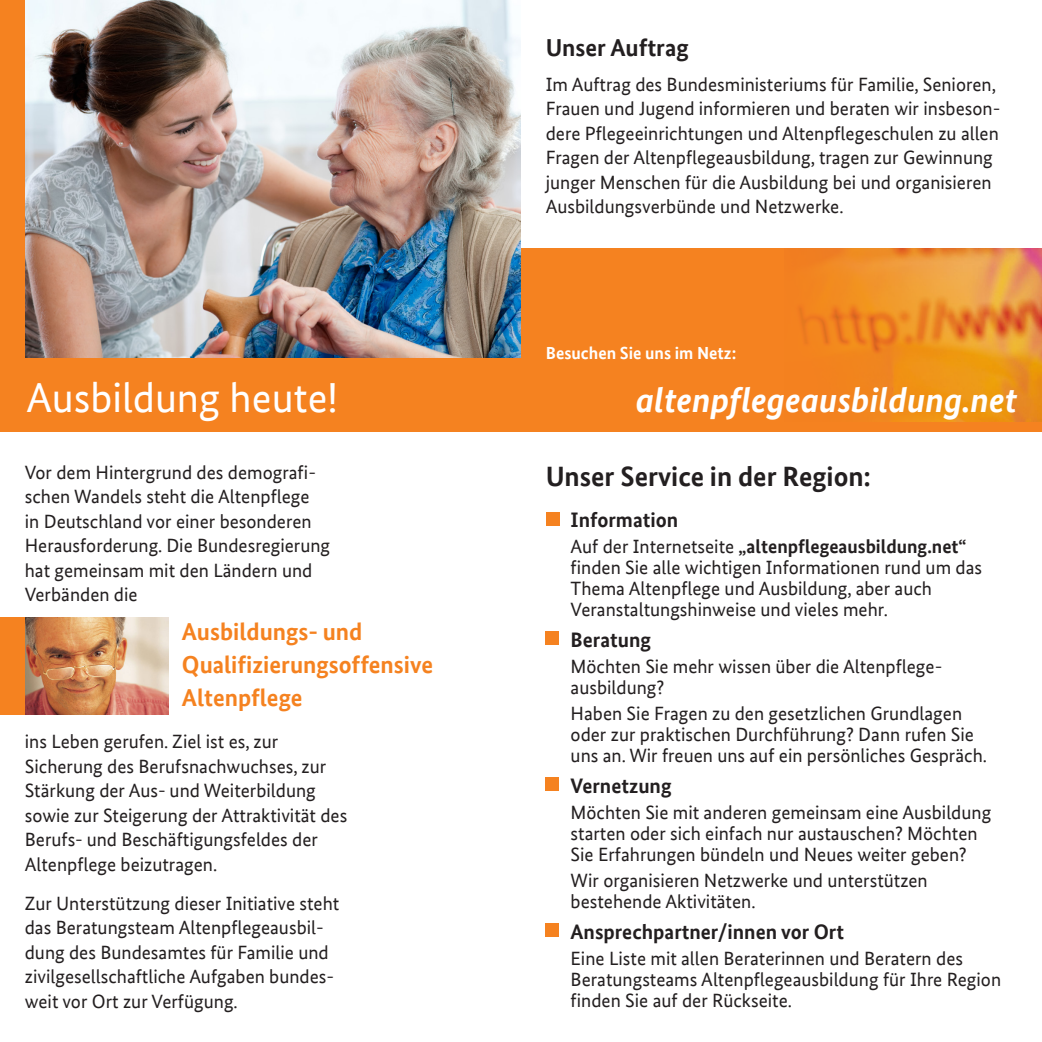
<style>
.page{position:relative;width:1042px;height:1042px;background:#fff}
.page>*{position:absolute;margin:0;border:0;box-sizing:border-box;transform-origin:0 0}
.t1{font:42px "Bundes Sans Office";color:#fff}
.t2{font:italic 700 35px "Bundes Sans Office";color:#fff}
.t3{font:700 28px "Bundes Sans Office";color:#231f20}
.t4{font:700 24.5px/32.9px "Bundes Sans Office";color:#f58220}
.t5{font:700 24.5px "Bundes Sans Office";color:#231f20}
.t6{font:700 21px "Bundes Sans Office";color:#231f20}
.t7{font:19.25px/24.5px "Bundes Sans Office";color:#231f20}
.t8{font:700 17.5px "Bundes Sans Office";color:#fff}
.s1{font-weight:700}
</style>
<div class="page">
<div style="left:0;top:248px;width:1042px;height:184px;background:#f58220"></div>
<img style="left:799px;top:248px;width:243px;height:174px">
<img style="left:25px;top:0;width:496px;height:357px">
<div style="left:0;top:0;width:25px;height:387px;background:#f58220"></div>
<img style="left:25px;top:617px;width:143px;height:98px">
<div style="left:0;top:617px;width:25px;height:98px;background:#f58220"></div>
<div style="left:546px;top:512px;width:13px;height:13px;background:#f58220"></div>
<div style="left:546px;top:631px;width:13px;height:13px;background:#f58220"></div>
<div style="left:546px;top:777px;width:13px;height:13px;background:#f58220"></div>
<div style="left:546px;top:923px;width:13px;height:13px;background:#f58220"></div>
<p class="t5" style="left:546px;top:34px;width:144px">Unser Auftrag</p>
<p class="t7" style="left:546px;top:72px;width:456px">Im Auftrag des Bundesministeriums für Familie, Senioren, Frauen und Jugend informieren und beraten wir insbeson&shy;dere Pflegeeinrichtungen und Altenpflegeschulen zu allen Fragen der Altenpflegeausbildung, tragen zur Gewinnung junger Menschen für die Ausbildung bei und organisieren Ausbildungsverbünde und Netzwerke.</p>
<p class="t8" style="left:546px;top:343px;width:192px">Besuchen Sie uns im Netz:</p>
<p class="t1" style="left:26px;top:374px;width:313px">Ausbildung heute!</p>
<p class="t2" style="left:636px;top:379px;width:383px">altenpflegeausbildung.net</p>
<p class="t7" style="left:25px;top:460px;width:307px">Vor dem Hintergrund des demografi&shy;schen Wandels steht die Altenpflege<br>in Deutschland vor einer besonderen<br>Herausforderung. Die Bundesregierung hat gemeinsam mit den Ländern und<br>Verbänden die</p>
<p class="t4" style="left:182px;top:615px;width:253px">Ausbildungs- und<br>Qualifizierungsoffensive</p>
<p class="t4" style="left:182px;top:681px;width:122px">Altenpflege</p>
<p class="t7" style="left:25px;top:729px;width:324px">ins Leben gerufen. Ziel ist es, zur Sicherung des Berufsnachwuchses, zur Stärkung der Aus- und Weiterbildung sowie zur Steigerung der Attraktivität des Berufs- und Beschäftigungsfeldes der Altenpflege beizutragen.</p>
<p class="t7" style="left:25px;top:891px;width:316px">Zur Unterstützung dieser Initiative steht das Beratungsteam Altenpflegeausbil&shy;dung des Bundesamtes für Familie und zivilgesellschaftliche Aufgaben bundes&shy;weit vor Ort zur Verfügung.</p>
<p class="t3" style="left:546px;top:460px;width:327px">Unser Service in der Region:</p>
<p class="t6" style="left:570px;top:508px;width:109px">Information</p>
<p class="t7" style="left:570px;top:536px;width:413px;line-height:21px">Auf der Internetseite <span class="s1">„altenpflegeausbildung.net“ </span>finden Sie alle wichtigen Informationen rund um das Thema Altenpflege und Ausbildung, aber auch Veranstaltungshinweise und vieles mehr.</p>
<p class="t6" style="left:570px;top:628px;width:82px">Beratung</p>
<p class="t7" style="left:570px;top:656px;width:373px;line-height:21px">Möchten Sie mehr wissen über die Altenpflege&shy;ausbildung?</p>
<p class="t7" style="left:570px;top:701px;width:393px">Haben Sie Fragen zu den gesetzlichen Grundlagen</p>
<p class="t7" style="left:570px;top:722px;width:405px">oder zur praktischen Durchführung? Dann rufen Sie</p>
<p class="t7" style="left:570px;top:743px;width:418px">uns an. Wir freuen uns auf ein persönliches Gespräch.</p>
<p class="t6" style="left:570px;top:774px;width:103px">Vernetzung</p>
<p class="t7" style="left:570px;top:802px;width:422px;line-height:21px">Möchten Sie mit anderen gemeinsam eine Ausbildung starten oder sich einfach nur austauschen? Möchten</p>
<p class="t7" style="left:570px;top:842px;width:398px">Sie Erfahrungen bündeln und Neues weiter geben?</p>
<p class="t7" style="left:570px;top:870px;width:359px;line-height:21px">Wir organisieren Netzwerke und unterstützen bestehende Aktivitäten.</p>
<p class="t6" style="left:570px;top:919px;width:275px">Ansprechpartner/innen vor Ort</p>
<p class="t7" style="left:570px;top:948px;width:432px;line-height:21px">Eine Liste mit allen Beraterinnen und Beratern des<br>Beratungsteams Altenpflegeausbildung für Ihre Region finden Sie auf der Rückseite.</p>
</div>
